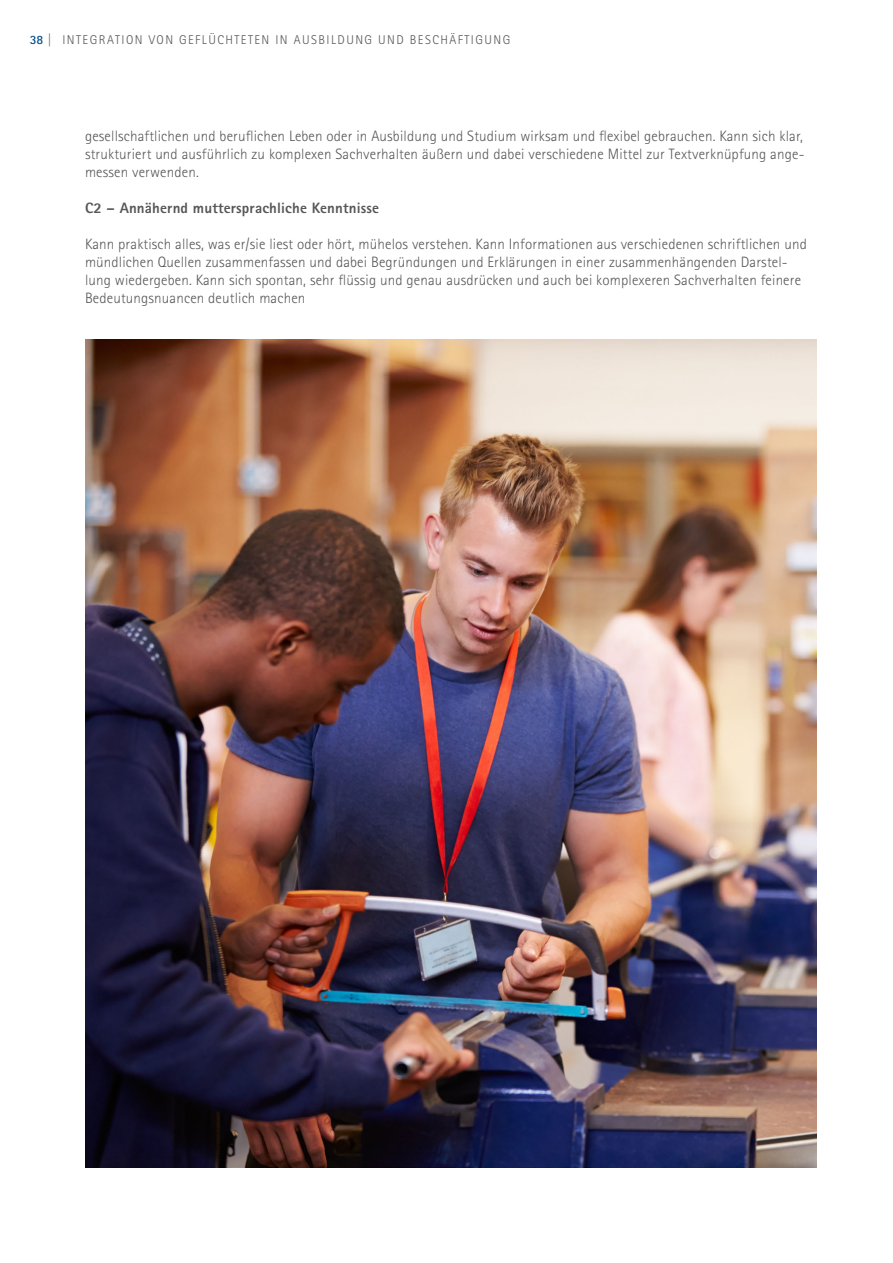
<style>
.page{position:relative;width:893px;height:1263px;background:#fff}
.page>*{position:absolute;margin:0;border:0;box-sizing:border-box;transform-origin:0 0}
.P-01_Copy_10_Abstand{font:300 15px/18px "Agfa Rotis Sans Serif";letter-spacing:.01em;color:#575756;text-align:justify}
.P-01_Copy_10_Abstand-2{font:800 15px "Agfa Rotis Sans Serif";letter-spacing:.01em;color:#575756}
.t1{font:300 12.75px "Agfa Rotis Sans Serif";letter-spacing:.115em;color:#575756}
.s1{font-weight:700;color:#004b88}
</style>
<div class="page">
<img style="left:85px;top:339px;width:731px;height:828px">
<p class="t1" style="left:30px;top:32px;width:482px"><span class="s1">38</span> | INTEGRATION VON GEFLÜCHTETEN IN AUSBILDUNG UND BESCHÄFTIGUNG</p>
<p class="P-01_Copy_10_Abstand" style="left:85px;top:127px;width:721px">gesellschaftlichen und beruflichen Leben oder in Ausbildung und Studium wirksam und flexibel gebrauchen. Kann sich klar, strukturiert und ausführlich zu komplexen Sachverhalten äußern und dabei verschiedene Mittel zur Textverknüpfung ange&shy;messen verwenden.</p>
<p class="P-01_Copy_10_Abstand-2" style="left:85px;top:199px;width:296px">C2 – Annähernd muttersprachliche Kenntnisse</p>
<p class="P-01_Copy_10_Abstand" style="left:85px;top:235px;width:723px;text-align:left">Kann praktisch alles, was er/sie liest oder hört, mühelos verstehen. Kann Informationen aus verschiedenen schriftlichen und mündlichen Quellen zusammenfassen und dabei Begründungen und Erklärungen in einer zusammenhängenden Darstel&shy;lung wiedergeben. Kann sich spontan, sehr flüssig und genau ausdrücken und auch bei komplexeren Sachverhalten feinere Bedeutungsnuancen deutlich machen</p>
</div>
